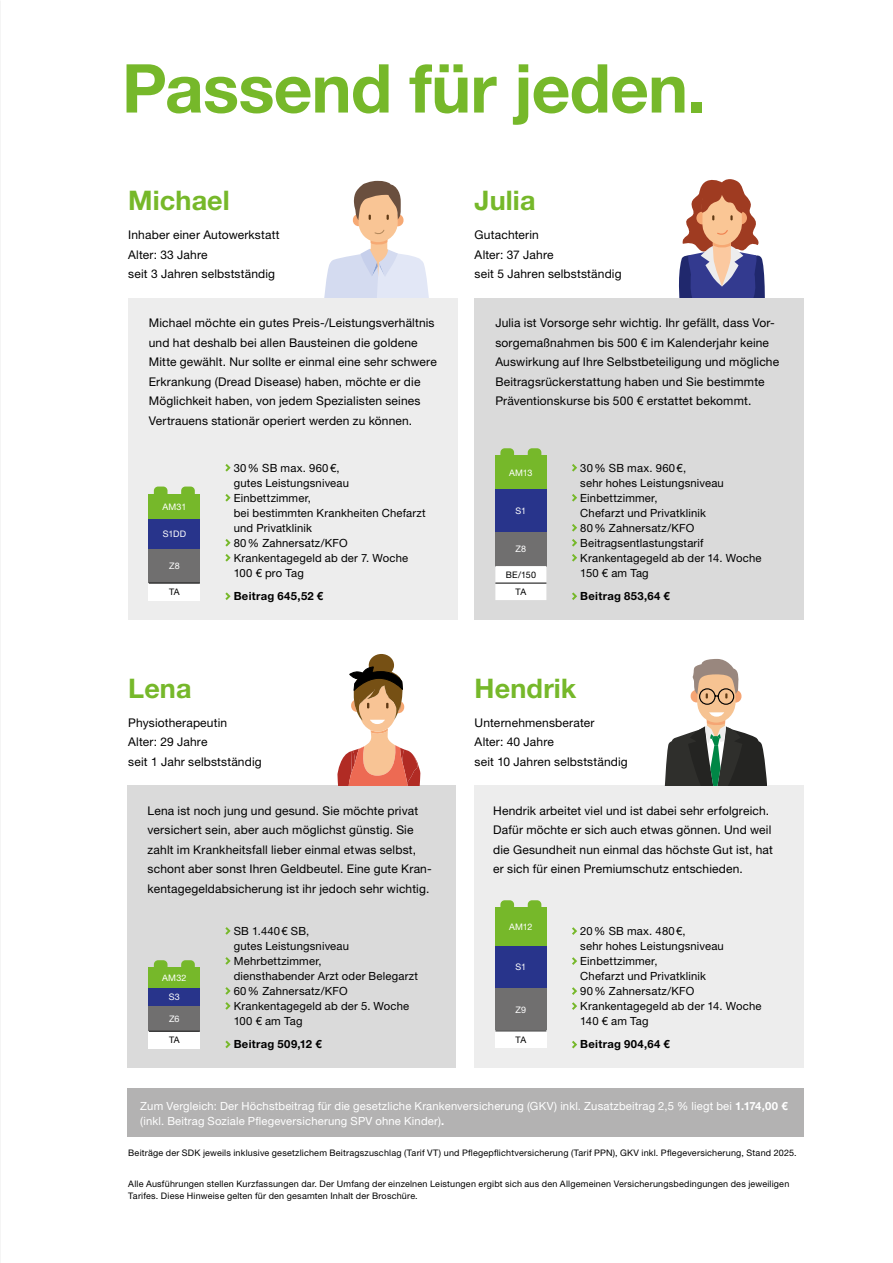
<style>
.page{position:relative;width:893px;height:1263px;background:#fff}
.page>*{position:absolute;margin:0;border:0;box-sizing:border-box;transform-origin:0 0}
.t1{font:700 67.5px "Helvetica Neue LT Std";letter-spacing:-.015em;color:#76b82a}
.t2{font:700 27px "Helvetica Neue LT Std";letter-spacing:.005em;color:#76b82a}
.t3{font:12px/19.5px "Helvetica Neue LT Std";letter-spacing:.015em;color:#000}
.t4{font:11.25px/15px "Helvetica Neue LT Std";letter-spacing:.015em;color:#000}
.t5{font:11.25px/15px "Helvetica Neue LT Std";letter-spacing:.015em;color:#fff}
.t6{font:700 11.25px "Helvetica Neue LT Std";letter-spacing:.025em;color:#000}
.t7{font:9px/12.8px "Helvetica Neue LT Std";letter-spacing:.025em;color:#000}
.t8{font:9px/19.2px "Helvetica Neue LT Std";letter-spacing:.02em;color:#fff;text-align:center}
.s1{font-weight:700}
</style>
<div class="page">
<div style="left:128px;top:298px;width:329px;height:322px;background:#ededed"></div>
<div style="left:475px;top:298px;width:329px;height:322px;background:#dadada"></div>
<div style="left:475px;top:785px;width:329px;height:283px;background:#ededed"></div>
<div style="left:128px;top:785px;width:328px;height:283px;background:#dadada"></div>
<svg style="left:337px;top:654px;width:84px;height:131px"></svg>
<svg style="left:679px;top:179px;width:86px;height:119px"></svg>
<svg style="left:664px;top:659px;width:102px;height:126px"></svg>
<svg style="left:324px;top:181px;width:105px;height:117px"></svg>
<div style="left:128px;top:1088px;width:676px;height:48px;background:#b3b2b2"></div>
<svg style="left:225px;top:464px;width:6px;height:8px"></svg>
<svg style="left:225px;top:494px;width:6px;height:8px"></svg>
<svg style="left:225px;top:539px;width:6px;height:8px"></svg>
<svg style="left:225px;top:554px;width:6px;height:8px"></svg>
<svg style="left:225px;top:592px;width:6px;height:8px"></svg>
<svg style="left:225px;top:927px;width:6px;height:8px"></svg>
<svg style="left:225px;top:957px;width:6px;height:8px"></svg>
<svg style="left:225px;top:987px;width:6px;height:8px"></svg>
<svg style="left:225px;top:1002px;width:6px;height:8px"></svg>
<svg style="left:225px;top:1040px;width:6px;height:8px"></svg>
<svg style="left:572px;top:464px;width:5px;height:8px"></svg>
<svg style="left:572px;top:494px;width:5px;height:8px"></svg>
<svg style="left:572px;top:524px;width:5px;height:8px"></svg>
<svg style="left:572px;top:539px;width:5px;height:8px"></svg>
<svg style="left:572px;top:554px;width:5px;height:8px"></svg>
<svg style="left:572px;top:592px;width:5px;height:8px"></svg>
<svg style="left:572px;top:927px;width:5px;height:8px"></svg>
<svg style="left:572px;top:957px;width:5px;height:8px"></svg>
<svg style="left:572px;top:987px;width:5px;height:8px"></svg>
<svg style="left:572px;top:1002px;width:5px;height:8px"></svg>
<svg style="left:572px;top:1041px;width:5px;height:7px"></svg>
<div style="left:149px;top:494px;width:51px;height:25px;background:#76b82a"></div>
<div style="left:149px;top:519px;width:51px;height:30px;background:#28348b"></div>
<div style="left:149px;top:549px;width:51px;height:34px;background:#706f6f"></div>
<div style="left:149px;top:583px;width:51px;height:17px;background:#fff"></div>
<hr style="left:149px;top:583px;width:51px;height:1px;background:#000">
<div style="left:149px;top:967px;width:51px;height:22px;background:#76b82a"></div>
<div style="left:149px;top:989px;width:51px;height:17px;background:#28348b"></div>
<div style="left:149px;top:1006px;width:51px;height:25px;background:#706f6f"></div>
<div style="left:149px;top:1031px;width:51px;height:17px;background:#fff"></div>
<hr style="left:149px;top:1031px;width:51px;height:1px;background:#000">
<div style="left:495px;top:907px;width:51px;height:39px;background:#76b82a"></div>
<div style="left:495px;top:946px;width:51px;height:42px;background:#28348b"></div>
<div style="left:495px;top:988px;width:51px;height:43px;background:#706f6f"></div>
<div style="left:495px;top:1031px;width:51px;height:17px;background:#fff"></div>
<hr style="left:495px;top:1031px;width:51px;height:1px;background:#000">
<div style="left:495px;top:455px;width:51px;height:34px;background:#76b82a"></div>
<div style="left:495px;top:489px;width:51px;height:43px;background:#28348b"></div>
<div style="left:495px;top:532px;width:51px;height:34px;background:#706f6f"></div>
<svg style="left:495px;top:566px;width:51px;height:34px;background:#fbfbfb"></svg>
<hr style="left:495px;top:583px;width:51px;height:1px;background:#000">
<div style="left:154px;top:486px;width:14px;height:15px;background:#76b82a;border-radius:4px"></div>
<div style="left:181px;top:486px;width:14px;height:15px;background:#76b82a;border-radius:4px"></div>
<div style="left:154px;top:960px;width:14px;height:15px;background:#76b82a;border-radius:4px"></div>
<div style="left:181px;top:960px;width:14px;height:15px;background:#76b82a;border-radius:4px"></div>
<div style="left:500px;top:900px;width:14px;height:15px;background:#76b82a;border-radius:4px"></div>
<div style="left:528px;top:900px;width:13px;height:15px;background:#76b82a;border-radius:4px"></div>
<div style="left:500px;top:448px;width:14px;height:15px;background:#76b82a;border-radius:4px"></div>
<div style="left:528px;top:448px;width:13px;height:15px;background:#76b82a;border-radius:4px"></div>
<h1 class="t1" style="left:122px;top:47px;width:586px">Passend für jeden.</h1>
<h2 class="t2" style="left:128px;top:184px;width:103px">Michael</h2>
<p class="t3" style="left:128px;top:225px;width:153px">Inhaber einer Autowerkstatt<br>Alter: 33 Jahre<br>seit 3 Jahren selbstständig</p>
<h2 class="t2" style="left:475px;top:184px;width:62px">Julia</h2>
<p class="t3" style="left:475px;top:225px;width:148px">Gutachterin<br>Alter: 37 Jahre<br>seit 5 Jahren selbstständig</p>
<p class="t3" style="left:149px;top:313px;width:289px">Michael möchte ein gutes Preis-/Leistungsverhältnis und hat deshalb bei allen Bausteinen die goldene Mitte gewählt. Nur sollte er einmal eine sehr schwere Erkrankung (Dread Disease) haben, möchte er die Möglichkeit haben, von jedem Spezialisten seines Vertrauens stationär operiert werden zu können.</p>
<p class="t3" style="left:495px;top:313px;width:285px">Julia ist Vorsorge sehr wichtig. Ihr gefällt, dass Vor&shy;sorgemaßnahmen bis 500 € im Kalenderjahr keine Auswirkung auf Ihre Selbstbeteiligung und mögliche Beitragsrückerstattung haben und Sie bestimmte Präventionskurse bis 500 € erstattet bekommt.</p>
<p class="t8" style="left:162px;top:497px;width:26px">AM31</p>
<p class="t8" style="left:163px;top:524px;width:25px">S1DD</p>
<p class="t8" style="left:169px;top:556px;width:12px">Z8</p>
<p class="t7" style="left:169px;top:585px;width:12px">TA</p>
<h2 class="t2" style="left:128px;top:671px;width:65px">Lena</h2>
<p class="t4" style="left:234px;top:460px;width:194px">30% SB max. 960€,<br>gutes Leistungsniveau<br>Einbettzimmer,<br>bei bestimmten Krankheiten Chefarzt und Privatklinik<br>80% Zahnersatz/KFO<br>Krankentagegeld ab der 7. Woche<br>100 € pro Tag</p>
<p class="t6" style="left:234px;top:589px;width:91px">Beitrag 645,52 €</p>
<p class="t3" style="left:128px;top:713px;width:135px">Physiotherapeutin<br>Alter: 29 Jahre<br>seit 1 Jahr selbstständig</p>
<p class="t8" style="left:509px;top:463px;width:25px">AM13</p>
<p class="t8" style="left:515px;top:501px;width:12px">S1</p>
<p class="t8" style="left:516px;top:539px;width:12px">Z8</p>
<p class="t7" style="left:506px;top:566px;width:32px;line-height:17.2px;text-align:center">BE/150<br>TA</p>
<p class="t4" style="left:580px;top:460px;width:183px">30% SB max. 960€,<br>sehr hohes Leistungsniveau<br>Einbettzimmer,<br>Chefarzt und Privatklinik<br>80% Zahnersatz/KFO<br>Beitragsentlastungstarif<br>Krankentagegeld ab der 14. Woche<br>150 € am Tag</p>
<p class="t6" style="left:580px;top:589px;width:91px">Beitrag 853,64 €</p>
<h2 class="t2" style="left:475px;top:671px;width:103px">Hendrik</h2>
<p class="t3" style="left:475px;top:713px;width:155px">Unternehmensberater<br>Alter: 40 Jahre<br>seit 10 Jahren selbstständig</p>
<p class="t3" style="left:148px;top:800px;width:286px">Lena ist noch jung und gesund. Sie möchte privat versichert sein, aber auch möglichst günstig. Sie zahlt im Krankheitsfall lieber einmal etwas selbst, schont aber sonst Ihren Geldbeutel. Eine gute Kran&shy;kentagegeldabsicherung ist ihr jedoch sehr wichtig.</p>
<p class="t3" style="left:493px;top:800px;width:281px">Hendrik arbeitet viel und ist dabei sehr erfolgreich.<br>Dafür möchte er sich auch etwas gönnen. Und weil die Gesundheit nun einmal das höchste Gut ist, hat er sich für einen Premiumschutz entschieden.</p>
<p class="t8" style="left:162px;top:968px;width:26px">AM32<br>S3</p>
<p class="t8" style="left:169px;top:1009px;width:12px">Z6</p>
<p class="t7" style="left:169px;top:1033px;width:12px">TA</p>
<p class="t4" style="left:234px;top:923px;width:186px">SB 1.440€ SB,<br>gutes Leistungsniveau<br>Mehrbettzimmer,<br>diensthabender Arzt oder Belegarzt<br>60% Zahnersatz/KFO<br>Krankentagegeld ab der 5. Woche<br>100 € am Tag</p>
<p class="t6" style="left:234px;top:1037px;width:89px">Beitrag 509,12 €</p>
<p class="t8" style="left:509px;top:917px;width:25px">AM12</p>
<p class="t8" style="left:515px;top:957px;width:12px">S1</p>
<p class="t8" style="left:516px;top:1000px;width:12px">Z9</p>
<p class="t7" style="left:516px;top:1033px;width:12px">TA</p>
<p class="t4" style="left:580px;top:923px;width:183px">20% SB max. 480€,<br>sehr hohes Leistungsniveau<br>Einbettzimmer,<br>Chefarzt und Privatklinik<br>90% Zahnersatz/KFO<br>Krankentagegeld ab der 14. Woche<br>140 € am Tag</p>
<p class="t6" style="left:580px;top:1037px;width:91px">Beitrag 904,64 €</p>
<p class="t5" style="left:140px;top:1098px;width:649px">Zum Vergleich: Der Höchstbeitrag für die gesetzliche Krankenversicherung (GKV) inkl. Zusatzbeitrag 2,5 % liegt bei <span class="s1">1.174,00 € </span>(inkl. Beitrag Soziale Pflegeversicherung SPV ohne Kinder)<span class="s1">.</span></p>
<p class="t7" style="left:128px;top:1146px;width:670px">Beiträge der SDK jeweils inklusive gesetzlichem Beitragszuschlag (Tarif VT) und Pflegepflichtversicherung (Tarif PPN), GKV inkl. Pflegeversicherung, Stand 2025.</p>
<p class="t7" style="left:128px;top:1177px;width:663px">Alle Ausführungen stellen Kurzfassungen dar. Der Umfang der einzelnen Leistungen ergibt sich aus den Allgemeinen Versicherungsbedingungen des jeweiligen<br>Tarifes. Diese Hinweise gelten für den gesamten Inhalt der Broschüre.</p>
</div>
